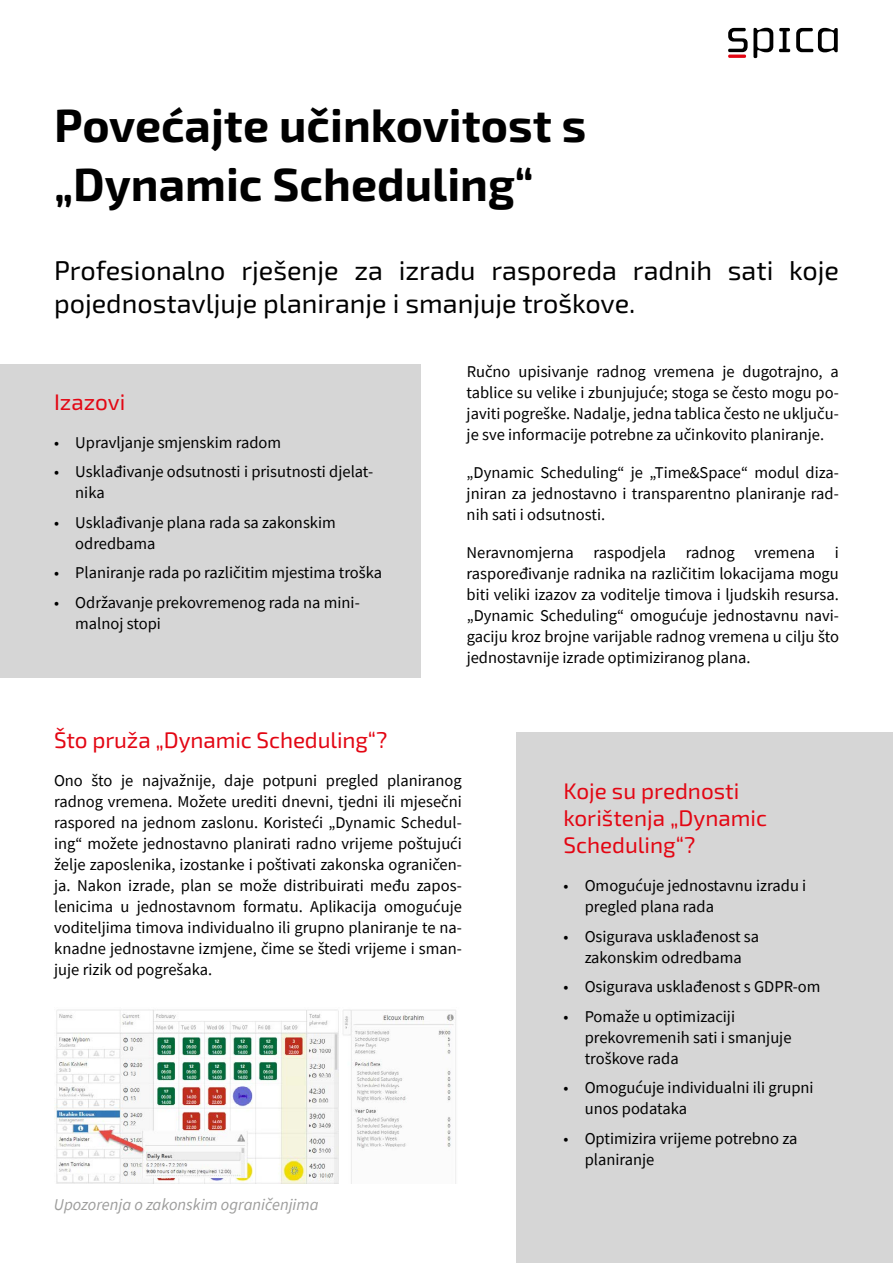
<style>
.page{position:relative;width:893px;height:1263px;background:#fff}
.page>*{position:absolute;margin:0;border:0;box-sizing:border-box;transform-origin:0 0}
.t1{font:700 46.5px/58.5px "Exo 2";color:#000}
.t2{font:27px/33px "Exo 2";color:#000}
.t3{font:22.5px/27px "Exo 2";color:#e30613}
.t4{font:16.5px/21px "Source Sans Pro";color:#000}
.t5{font:italic 16.5px "Source Sans Pro";color:#9d9d9c}
</style>
<div class="page">
<div style="left:0;top:365px;width:421px;height:313px;background:#d6d6d6"></div>
<div style="left:516px;top:732px;width:377px;height:531px;background:#d6d6d6"></div>
<svg style="left:779px;top:28px;width:11px;height:24px"></svg>
<svg style="left:728px;top:28px;width:45px;height:30px"></svg>
<svg style="left:796px;top:28px;width:42px;height:24px"></svg>
<hr style="left:728px;top:55px;width:18px;height:3px;background:#e30613">
<img style="left:54px;top:1009px;width:402px;height:174px">
<h1 class="t1" style="left:54px;top:98px;width:534px">Povećajte učinkovitost s „Dynamic Scheduling“</h1>
<h2 class="t2" style="left:54px;top:255px;width:786px">Profesionalno rješenje za izradu rasporeda radnih sati koje pojednostavljuje planiranje i smanjuje troškove.</h2>
<h3 class="t3" style="left:54px;top:389px;width:73px">Izazovi</h3>
<p class="t4" style="left:54px;top:432px;width:229px">• Upravljanje smjenskim radom</p>
<p class="t4" style="left:75px;top:461px;width:299px;text-indent:-21px">• Usklađivanje odsutnosti i prisutnosti djelat&shy;nika</p>
<p class="t4" style="left:75px;top:512px;width:262px;text-indent:-21px">• Usklađivanje plana rada sa zakonskim odredbama</p>
<p class="t4" style="left:54px;top:562px;width:330px">• Planiranje rada po različitim mjestima troška</p>
<p class="t4" style="left:75px;top:592px;width:286px;text-indent:-21px">• Održavanje prekovremenog rada na mini&shy;malnoj stopi</p>
<p class="t4" style="left:467px;top:361px;width:374px;text-align:justify">Ručno upisivanje radnog vremena je dugotrajno, a tablice su velike i zbunjujuće; stoga se često mogu po&shy;javiti pogreške. Nadalje, jedna tablica često ne uključu&shy;je sve informacije potrebne za učinkovito planiranje.</p>
<p class="t4" style="left:467px;top:462px;width:374px;text-align:justify">„Dynamic Scheduling“ je „Time&amp;Space“ modul diza&shy;jniran za jednostavno i transparentno planiranje rad&shy;nih sati i odsutnosti.</p>
<p class="t4" style="left:467px;top:542px;width:374px;text-align:justify">Neravnomjerna raspodjela radnog vremena i raspoređivanje radnika na različitim lokacijama mogu biti veliki izazov za voditelje timova i ljudskih resursa. „Dynamic Scheduling“ omogućuje jednostavnu navi&shy;gaciju kroz brojne varijable radnog vremena u cilju što jednostavnije izrade optimiziranog plana.</p>
<h3 class="t3" style="left:54px;top:727px;width:335px">Što pruža „Dynamic Scheduling“?</h3>
<p class="t4" style="left:54px;top:770px;width:409px;text-align:justify">Ono što je najvažnije, daje potpuni pregled planiranog radnog vremena. Možete urediti dnevni, tjedni ili mjesečni raspored na jednom zaslonu. Koristeći „Dynamic Schedul&shy;ing“ možete jednostavno planirati radno vrijeme poštujući želje zaposlenika, izostanke i poštivati zakonska ograničen&shy;ja. Nakon izrade, plan se može distribuirati među zapos&shy;lenicima u jednostavnom formatu. Aplikacija omogućuje voditeljima timova individualno ili grupno planiranje te na&shy;knadne jednostavne izmjene, čime se štedi vrijeme i sman&shy;juje rizik od pogrešaka.</p>
<p class="t5" style="left:54px;top:1194px;width:266px">Upozorenja o zakonskim ograničenjima</p>
<h3 class="t3" style="left:563px;top:778px;width:205px">Koje su prednosti korištenja „Dynamic<br>Scheduling“?</h3>
<p class="t4" style="left:585px;top:875px;width:223px;text-indent:-21px">• Omogućuje jednostavnu izradu i pregled plana rada</p>
<p class="t4" style="left:563px;top:926px;width:197px;text-align:center">• Osigurava usklađenost sa zakonskim odredbama</p>
<p class="t4" style="left:563px;top:976px;width:258px">• Osigurava usklađenost s GDPR-om</p>
<p class="t4" style="left:585px;top:1006px;width:208px;text-indent:-21px">• Pomaže u optimizaciji prekovremenih sati i smanjuje troškove rada</p>
<p class="t4" style="left:585px;top:1077px;width:230px;text-indent:-21px">• Omogućuje individualni ili grupni unos podataka</p>
<p class="t4" style="left:585px;top:1128px;width:214px;text-indent:-21px">• Optimizira vrijeme potrebno za planiranje</p>
</div>
